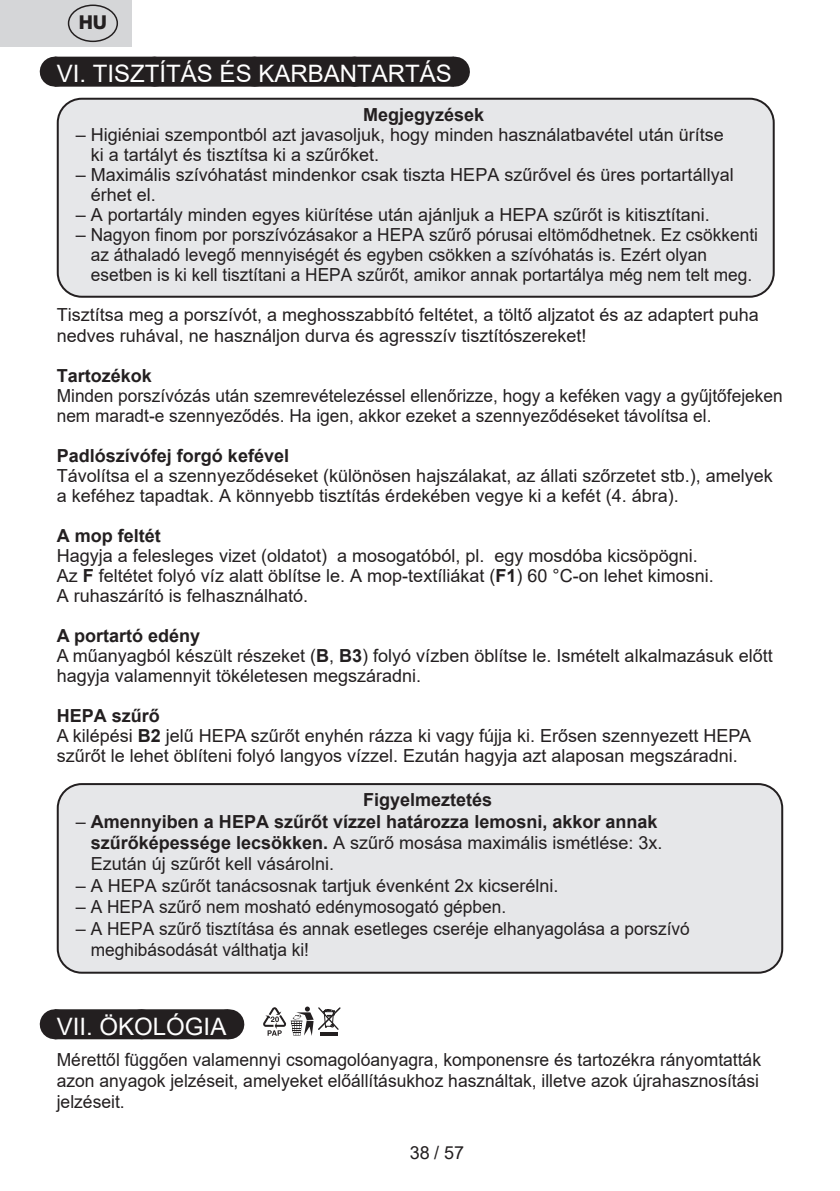
<style>
.page{position:relative;width:840px;height:1191px;background:#fff}
.page>*{position:absolute;margin:0;border:0;box-sizing:border-box;transform-origin:0 0}
.Grafický_nadpis_ETA{font:24px "Arial";color:#fff}
.t1{font:800 19.2px "Helvetica Neue OT";color:#231f20}
.Normální{font:18px/20px "Arial";color:#231f20}
._3_Text{font:18px/20px "Arial";color:#231f20}
.Normální-2{font:700 18px/21.4px "Arial";color:#231f20}
.Normální-3{font:18px/20px "Arial";color:#231f20;scale:.96 1}
._3_Text-2{font:700 18px "Arial";color:#231f20}
.s1{font-weight:700}
.s2{font-weight:400}
</style>
<div class="page">
<div style="left:55px;top:57px;width:398px;height:30px;background:#231f20"></div>
<svg style="left:154px;top:86px;width:250px;height:1px"></svg>
<hr style="left:453px;top:57px;width:1px;height:30px;background:#231f20">
<div style="left:55px;top:1009px;width:173px;height:30px;background:#231f20"></div>
<svg style="left:141px;top:1009px;width:44px;height:1px"></svg>
<hr style="left:228px;top:1009px;width:1px;height:30px;background:#231f20">
<div style="left:58px;top:99px;width:715px;height:198px;background:#e6e7e9;border-radius:24px"></div>
<div style="left:57px;top:98px;width:717px;height:200px;border:2px solid #231f20;border-radius:24px"></div>
<div style="left:58px;top:784px;width:723px;height:188px;background:#e6e7e9;border-radius:24px"></div>
<div style="left:57px;top:783px;width:725px;height:190px;border:2px solid #231f20;border-radius:24px"></div>
<svg style="left:263px;top:1006px;width:77px;height:30px"></svg>
<div style="left:0;top:0;width:131px;height:47px;background:#d5d6d8"></div>
<div style="left:68px;top:5px;width:50px;height:37px;border:1px solid #231f20;border-radius:50%"></div>
<p class="t1" style="left:79px;top:11px;width:30px">HU</p>
<p class="Grafický_nadpis_ETA" style="left:57px;top:57px;width:396px">VI. TISZTÍTÁS ÉS KARBANTARTÁS</p>
<p class="Normální-2" style="left:363px;top:104px;width:123px">Megjegyzések</p>
<p class="Normální" style="left:91px;top:124px;width:634px;text-indent:-15px">– Higiéniai szempontból azt javasoljuk, hogy minden használatbavétel után ürítse ki a tartályt és tisztítsa ki a szűrőket.</p>
<p class="Normální" style="left:91px;top:164px;width:644px;text-indent:-15px">– Maximális szívóhatást mindenkor csak tiszta HEPA szűrővel és üres portartállyal érhet el.</p>
<p class="Normální" style="left:76px;top:204px;width:635px">– A portartály minden egyes kiürítése után ajánljuk a HEPA szűrőt is kitisztítani.</p>
<p class="Normální" style="left:91px;top:224px;width:668px;text-indent:-15px">– Nagyon finom por porszívózásakor a HEPA szűrő pórusai eltömődhetnek. Ez csökkenti az áthaladó levegő mennyiségét és egyben csökken a szívóhatás is. Ezért olyan esetben is ki kell tisztítani a HEPA szűrőt, amikor annak portartálya még nem telt meg.</p>
<p class="Normální" style="left:57px;top:304px;width:703px;line-height:20.6px">Tisztítsa meg a porszívót, a meghosszabbító feltétet, a töltő aljzatot és az adaptert puha nedves ruhával, ne használjon durva és agresszív tisztítószereket!</p>
<p class="Normální-2" style="left:57px;top:365px;width:97px">Tartozékok</p>
<p class="Normální-3" style="left:57px;top:385px;width:757px">Minden porszívózás után szemrevételezéssel ellenőrizze, hogy a keféken vagy a gyűjtőfejeken nem maradt-e szennyeződés. Ha igen, akkor ezeket a szennyeződéseket távolítsa el.</p>
<p class="Normální-2" style="left:57px;top:445px;width:234px">Padlószívófej forgó kefével</p>
<p class="Normální" style="left:57px;top:465px;width:717px">Távolítsa el a szennyeződéseket (különösen hajszálakat, az állati szőrzetet stb.), amelyek a keféhez tapadtak. A könnyebb tisztítás érdekében vegye ki a kefét (4. ábra).</p>
<p class="Normální-2" style="left:57px;top:525px;width:106px">A mop feltét</p>
<p class="Normální" style="left:57px;top:545px;width:658px">Hagyja a felesleges vizet (oldatot) a mosogatóból, pl. egy mosdóba kicsöpögni.<br>Az <span class="s1">F</span> feltétet folyó víz alatt öblítse le. A mop-textíliákat (<span class="s1">F1</span>) 60 °C-on lehet kimosni.<br>A ruhaszárító is felhasználható.</p>
<p class="_3_Text-2" style="left:57px;top:623px;width:145px">A portartó edény</p>
<p class="_3_Text" style="left:57px;top:645px;width:717px">A műanyagból készült részeket (<span class="s1">B</span>, <span class="s1">B3</span>) folyó vízben öblítse le. Ismételt alkalmazásuk előtt hagyja valamennyit tökéletesen megszáradni.</p>
<p class="Normální-2" style="left:57px;top:705px;width:105px">HEPA szűrő</p>
<p class="_3_Text" style="left:57px;top:725px;width:695px">A kilépési <span class="s1">B2</span> jelű HEPA szűrőt enyhén rázza ki vagy fújja ki. Erősen szennyezett HEPA szűrőt le lehet öblíteni folyó langyos vízzel. Ezután hagyja azt alaposan megszáradni.</p>
<p class="Normální-2" style="left:363px;top:789px;width:131px">Figyelmeztetés</p>
<p class="Normální-2" style="left:91px;top:811px;width:573px;text-indent:-15px"><span class="s2">–</span> Amennyiben a HEPA szűrőt vízzel határozza lemosni, akkor annak szűrőképessége lecsökken. <span class="s2">A szűrő mosása maximális ismétlése: 3x.<br>Ezután új szűrőt kell vásárolni.</span></p>
<p class="Normální" style="left:76px;top:875px;width:484px">– A HEPA szűrőt tanácsosnak tartjuk évenként 2x kicserélni.</p>
<p class="Normální" style="left:76px;top:897px;width:431px">– A HEPA szűrő nem mosható edénymosogató gépben.</p>
<p class="Normální" style="left:91px;top:917px;width:600px;line-height:21.4px;text-indent:-15px">– A HEPA szűrő tisztítása és annak esetleges cseréje elhanyagolása a porszívó meghibásodását válthatja ki!</p>
<p class="Grafický_nadpis_ETA" style="left:57px;top:1009px;width:171px">VII. ÖKOLÓGIA</p>
<p class="Normální" style="left:57px;top:1049px;width:705px;line-height:20.6px;text-align:justify">Mérettől függően valamennyi csomagolóanyagra, komponensre és tartozékra rányomtatták azon anyagok jelzéseit, amelyeket előállításukhoz használtak, illetve azok újrahasznosítási jelzéseit.</p>
<p class="Normální" style="left:410px;top:1142px;width:56px">38 / 57</p>
</div>
